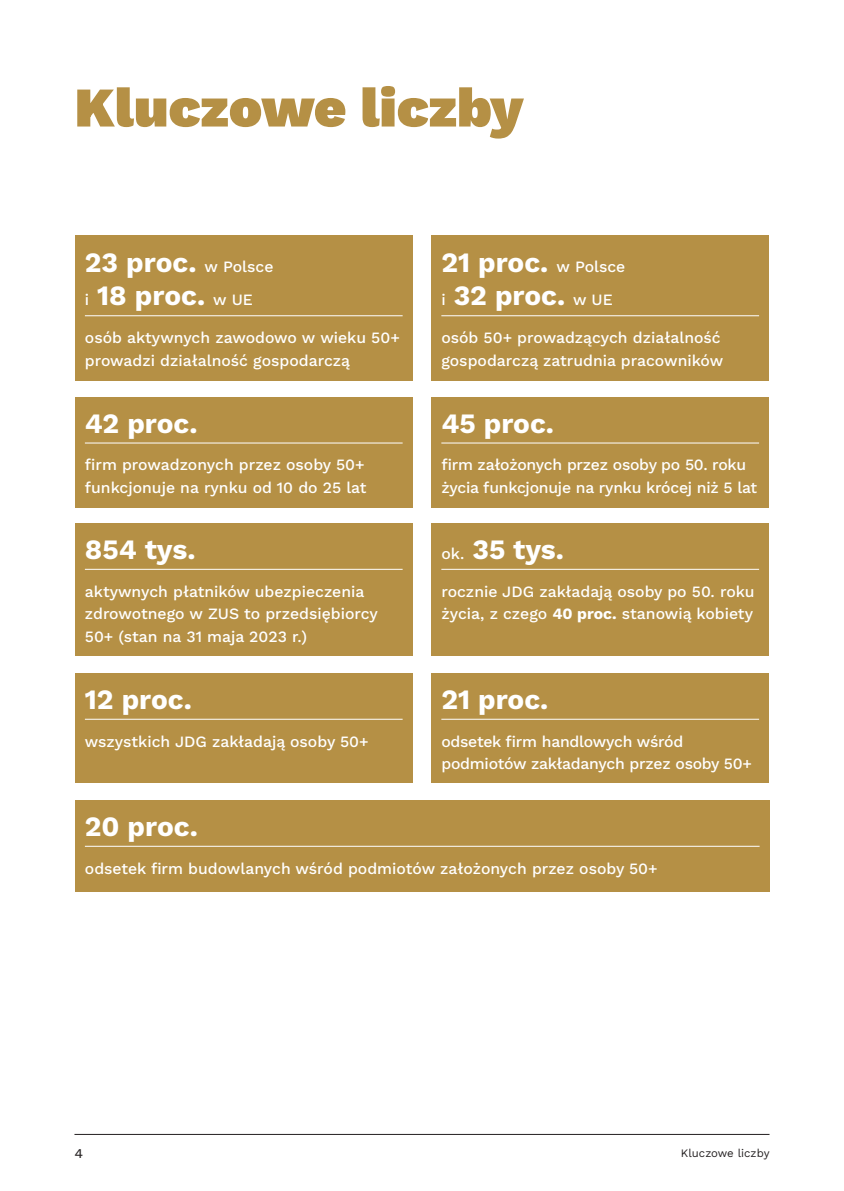
<style>
.page{position:relative;width:844px;height:1191px;background:#fff}
.page>*{position:absolute;margin:0;border:0;box-sizing:border-box;transform-origin:0 0}
._2-Duży_tytuł__EN{font:900 56px "Work Sans";color:#b59045}
._2-Kluczowa_liczba{font:700 28px/33.6px "Work Sans";color:#fff}
._2-Kluczowe_-_opis{font:500 15.75px/22.8px "Work Sans";color:#fff}
.t1{font:15.75px "Work Sans";color:#231f20}
.t2{font:11.38px "Work Sans";color:#231f20}
.s1{font-weight:500;font-size:15.75px}
.s2{font-weight:700}
</style>
<div class="page">
<hr style="left:74px;top:1134px;width:695px;height:1px;background:#231f20">
<div style="left:75px;top:236px;width:337px;height:145px;background:#b59045"></div>
<hr style="left:85px;top:315px;width:317px;height:1px;background:#fff">
<div style="left:431px;top:236px;width:337px;height:145px;background:#b59045"></div>
<hr style="left:441px;top:315px;width:317px;height:1px;background:#fff">
<div style="left:75px;top:397px;width:337px;height:110px;background:#b59045"></div>
<hr style="left:85px;top:442px;width:317px;height:1px;background:#fff">
<div style="left:75px;top:523px;width:337px;height:132px;background:#b59045"></div>
<hr style="left:85px;top:569px;width:317px;height:1px;background:#fff">
<div style="left:75px;top:673px;width:337px;height:109px;background:#b59045"></div>
<hr style="left:85px;top:719px;width:317px;height:1px;background:#fff">
<div style="left:75px;top:800px;width:694px;height:91px;background:#b59045"></div>
<hr style="left:85px;top:846px;width:674px;height:1px;background:#fff">
<div style="left:431px;top:397px;width:337px;height:110px;background:#b59045"></div>
<hr style="left:441px;top:442px;width:317px;height:1px;background:#fff">
<div style="left:431px;top:523px;width:337px;height:132px;background:#b59045"></div>
<hr style="left:441px;top:569px;width:317px;height:1px;background:#fff">
<div style="left:431px;top:673px;width:337px;height:109px;background:#b59045"></div>
<hr style="left:441px;top:719px;width:317px;height:1px;background:#fff">
<p class="_2-Duży_tytuł__EN" style="left:74px;top:65px;width:450px">Kluczowe liczby</p>
<p class="_2-Kluczowa_liczba" style="left:85px;top:244px;width:190px">23 proc. <span class="s1">w Polsce i</span> 18 proc. <span class="s1">w UE</span></p>
<p class="_2-Kluczowe_-_opis" style="left:85px;top:326px;width:316px">osób aktywnych zawodowo w wieku 50+ prowadzi działalność gospodarczą</p>
<p class="_2-Kluczowa_liczba" style="left:85px;top:405px;width:114px">42 proc.</p>
<p class="_2-Kluczowe_-_opis" style="left:85px;top:453px;width:283px">firm prowadzonych przez osoby 50+ funkcjonuje na rynku od 10 do 25 lat</p>
<p class="_2-Kluczowa_liczba" style="left:85px;top:531px;width:112px">854 tys.</p>
<p class="_2-Kluczowe_-_opis" style="left:85px;top:579px;width:294px">aktywnych płatników ubezpieczenia zdrowotnego w ZUS to przedsiębiorcy<br>50+ (stan na 31 maja 2023 r.)</p>
<p class="_2-Kluczowa_liczba" style="left:85px;top:681px;width:108px">12 proc.</p>
<p class="_2-Kluczowe_-_opis" style="left:85px;top:729px;width:285px">wszystkich JDG zakładają osoby 50+</p>
<p class="_2-Kluczowa_liczba" style="left:441px;top:244px;width:185px">21 proc. <span class="s1">w Polsce i</span> 32 proc. <span class="s1">w UE</span></p>
<p class="_2-Kluczowe_-_opis" style="left:441px;top:326px;width:283px">osób 50+ prowadzących działalność gospodarczą zatrudnia pracowników</p>
<p class="_2-Kluczowa_liczba" style="left:441px;top:405px;width:114px">45 proc.</p>
<p class="_2-Kluczowe_-_opis" style="left:441px;top:453px;width:317px">firm założonych przez osoby po 50. roku życia funkcjonuje na rynku krócej niż 5 lat</p>
<p class="_2-Kluczowa_liczba" style="left:441px;top:531px;width:124px"><span class="s1">ok.</span> 35 tys.</p>
<p class="_2-Kluczowe_-_opis" style="left:441px;top:579px;width:315px">rocznie JDG zakładają osoby po 50. roku życia, z czego <span class="s2">40 proc.</span> stanowią kobiety</p>
<p class="_2-Kluczowa_liczba" style="left:441px;top:681px;width:108px">21 proc.</p>
<p class="_2-Kluczowe_-_opis" style="left:441px;top:729px;width:312px">odsetek firm handlowych wśród podmiotów zakładanych przez osoby 50+</p>
<p class="_2-Kluczowa_liczba" style="left:85px;top:808px;width:114px">20 proc.</p>
<p class="_2-Kluczowe_-_opis" style="left:85px;top:856px;width:574px">odsetek firm budowlanych wśród podmiotów założonych przez osoby 50+</p>
<p class="t1" style="left:74px;top:1140px;width:10px">4</p>
<p class="t2" style="left:680px;top:1144px;width:90px">Kluczowe liczby</p>
</div>
